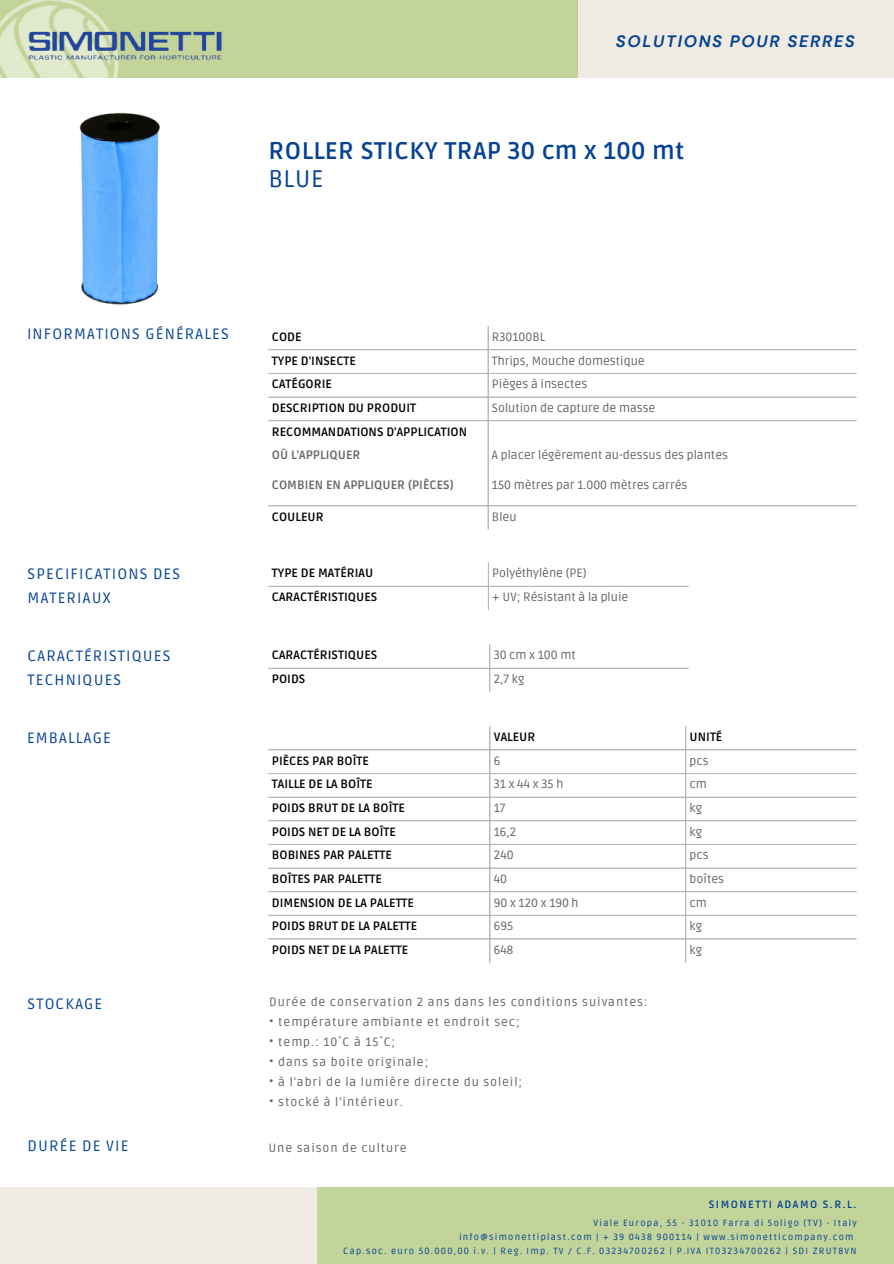
<style>
.page{position:relative;width:894px;height:1264px;background:#fff}
.page>*{position:absolute;margin:0;border:0;box-sizing:border-box;transform-origin:0 0}
.t1{font:700 24px/28.2px "Ruda";letter-spacing:.02em;color:#044293}
.t2{font:italic 700 16.5px "DM Sans";letter-spacing:.1em;color:#044293}
.t3{font:15px/24.8px "Ruda";letter-spacing:.075em;color:#044293}
.t4{font:700 12px "Ruda";color:#000}
.t5{font:12px "Ruda";color:#646361}
.t6{font:12px "Ruda";letter-spacing:.075em;color:#646361}
.t7{font:700 12px "Ruda";color:#646361}
.t8{font:12px "Ruda";letter-spacing:.225em;color:#646361}
.t9{font:700 10.5px "Ruda";letter-spacing:.14em;color:#044293}
.t10{font:9px "Ruda";letter-spacing:.14em;color:#044293}
.s1{font-weight:400}
</style>
<div class="page">
<hr style="left:487px;top:326px;width:1px;height:203px;background:#b7b7b4">
<hr style="left:268px;top:349px;width:588px;height:1px;background:#b7b7b4">
<hr style="left:268px;top:373px;width:588px;height:1px;background:#b7b7b4">
<hr style="left:268px;top:396px;width:588px;height:1px;background:#b7b7b4">
<hr style="left:268px;top:420px;width:588px;height:1px;background:#b7b7b4">
<hr style="left:268px;top:505px;width:588px;height:1px;background:#b7b7b4">
<hr style="left:487px;top:562px;width:2px;height:48px;background:#b7b7b4">
<hr style="left:268px;top:585px;width:420px;height:1px;background:#b7b7b4">
<hr style="left:489px;top:644px;width:1px;height:48px;background:#b7b7b4">
<hr style="left:268px;top:667px;width:420px;height:1px;background:#b7b7b4">
<hr style="left:489px;top:726px;width:1px;height:236px;background:#b7b7b4">
<hr style="left:685px;top:726px;width:1px;height:236px;background:#b7b7b4">
<hr style="left:268px;top:749px;width:588px;height:1px;background:#b7b7b4">
<hr style="left:268px;top:773px;width:588px;height:1px;background:#b7b7b4">
<hr style="left:268px;top:796px;width:588px;height:1px;background:#b7b7b4">
<hr style="left:268px;top:820px;width:588px;height:1px;background:#b7b7b4">
<hr style="left:268px;top:844px;width:588px;height:1px;background:#b7b7b4">
<hr style="left:268px;top:867px;width:588px;height:1px;background:#b7b7b4">
<hr style="left:268px;top:891px;width:588px;height:1px;background:#b7b7b4">
<hr style="left:268px;top:914px;width:588px;height:1px;background:#b7b7b4">
<hr style="left:268px;top:938px;width:588px;height:1px;background:#b7b7b4">
<div style="left:316px;top:1187px;width:577px;height:76px;background:#c3d49a"></div>
<div style="left:0;top:1187px;width:316px;height:76px;background:#efebe2"></div>
<div style="left:577px;top:0;width:316px;height:77px;background:#efebe2"></div>
<div style="left:0;top:0;width:577px;height:77px;background:#c3d49a"></div>
<img style="left:0;top:0;width:120px;height:78px">
<img style="left:28px;top:26px;width:194px;height:40px">
<img style="left:79px;top:112px;width:81px;height:193px">
<p class="t2" style="left:615px;top:31px;width:240px">SOLUTIONS POUR SERRES</p>
<p class="t1" style="left:268px;top:137px;width:417px">ROLLER STICKY TRAP 30 cm x 100 mt<br><span class="s1">BLUE</span></p>
<p class="t3" style="left:27px;top:322px;width:203px">INFORMATIONS GÉNÉRALES</p>
<p class="t4" style="left:272px;top:329px;width:31px">CODE</p>
<p class="t5" style="left:492px;top:329px;width:55px">R30100BL</p>
<h2 class="t4" style="left:272px;top:353px;width:86px">TYPE D'INSECTE</h2>
<p class="t5" style="left:492px;top:353px;width:154px">Thrips, Mouche domestique</p>
<h1 class="t4" style="left:272px;top:377px;width:62px">CATÉGORIE</h1>
<h3 class="t5" style="left:492px;top:377px;width:97px">Pièges à insectes</h3>
<p class="t4" style="left:272px;top:401px;width:146px">DESCRIPTION DU PRODUIT</p>
<p class="t5" style="left:492px;top:401px;width:165px">Solution de capture de masse</p>
<p class="t4" style="left:272px;top:424px;width:197px">RECOMMANDATIONS D'APPLICATION</p>
<p class="t7" style="left:272px;top:447px;width:90px">OÙ L'APPLIQUER</p>
<p class="t5" style="left:492px;top:447px;width:237px">A placer légèrement au-dessus des plantes</p>
<p class="t7" style="left:272px;top:478px;width:183px">COMBIEN EN APPLIQUER (PIÈCES)</p>
<p class="t5" style="left:492px;top:478px;width:197px">150 mètres par 1.000 mètres carrés</p>
<p class="t4" style="left:272px;top:509px;width:53px">COULEUR</p>
<p class="t5" style="left:492px;top:509px;width:26px">Bleu</p>
<h3 class="t3" style="left:28px;top:561px;width:154px">SPECIFICATIONS DES<br>MATERIAUX</h3>
<p class="t4" style="left:272px;top:566px;width:103px">TYPE DE MATÉRIAU</p>
<p class="t5" style="left:492px;top:566px;width:96px">Polyéthylène (PE)</p>
<p class="t4" style="left:272px;top:590px;width:107px">CARACTÉRISTIQUES</p>
<p class="t5" style="left:492px;top:590px;width:137px">+ UV; Résistant à la pluie</p>
<h3 class="t3" style="left:28px;top:643px;width:144px">CARACTÉRISTIQUES<br>TECHNIQUES</h3>
<p class="t4" style="left:272px;top:648px;width:107px">CARACTÉRISTIQUES</p>
<p class="t5" style="left:493px;top:648px;width:83px">30 cm x 100 mt</p>
<h3 class="t4" style="left:272px;top:672px;width:35px">POIDS</h3>
<h3 class="t5" style="left:493px;top:672px;width:32px">2,7 kg</h3>
<h4 class="t3" style="left:27px;top:726px;width:85px">EMBALLAGE</h4>
<h3 class="t4" style="left:493px;top:729px;width:43px">VALEUR</h3>
<p class="t4" style="left:689px;top:729px;width:34px">UNITÉ</p>
<p class="t4" style="left:272px;top:753px;width:98px">PIÈCES PAR BOÎTE</p>
<p class="t5" style="left:493px;top:753px;width:8px">6</p>
<p class="t5" style="left:689px;top:753px;width:21px">pcs</p>
<p class="t4" style="left:272px;top:777px;width:102px">TAILLE DE LA BOÎTE</p>
<p class="t8" style="left:493px;top:777px;width:71px">31x44x35h</p>
<p class="t5" style="left:689px;top:777px;width:19px">cm</p>
<p class="t4" style="left:272px;top:801px;width:134px">POIDS BRUT DE LA BOÎTE</p>
<p class="t5" style="left:493px;top:801px;width:13px">17</p>
<p class="t5" style="left:689px;top:801px;width:14px">kg</p>
<p class="t4" style="left:272px;top:824px;width:125px">POIDS NET DE LA BOÎTE</p>
<p class="t5" style="left:493px;top:824px;width:24px">16,2</p>
<p class="t5" style="left:689px;top:824px;width:14px">kg</p>
<p class="t4" style="left:272px;top:848px;width:122px">BOBINES PAR PALETTE</p>
<p class="t5" style="left:493px;top:848px;width:21px">240</p>
<p class="t5" style="left:689px;top:848px;width:21px">pcs</p>
<p class="t4" style="left:272px;top:871px;width:112px">BOÎTES PAR PALETTE</p>
<p class="t5" style="left:493px;top:871px;width:15px">40</p>
<p class="t5" style="left:689px;top:871px;width:36px">boîtes</p>
<p class="t4" style="left:272px;top:895px;width:144px">DIMENSION DE LA PALETTE</p>
<p class="t5" style="left:493px;top:895px;width:86px">90 x 120 x 190 h</p>
<p class="t5" style="left:689px;top:895px;width:19px">cm</p>
<p class="t4" style="left:272px;top:919px;width:147px">POIDS BRUT DE LA PALETTE</p>
<p class="t5" style="left:493px;top:919px;width:21px">695</p>
<p class="t5" style="left:689px;top:919px;width:14px">kg</p>
<p class="t4" style="left:272px;top:942px;width:138px">POIDS NET DE LA PALETTE</p>
<p class="t5" style="left:493px;top:942px;width:21px">648</p>
<p class="t5" style="left:689px;top:942px;width:14px">kg</p>
<h4 class="t3" style="left:28px;top:991px;width:76px">STOCKAGE</h4>
<h5 class="t3" style="left:28px;top:1134px;width:102px">DURÉE DE VIE</h5>
<p class="t6" style="left:269px;top:994px;width:380px">Durée de conservation 2 ans dans les conditions suivantes:</p>
<p class="t6" style="left:269px;top:1014px;width:252px">• température ambiante et endroit sec;</p>
<p class="t5" style="left:269px;top:1034px;width:127px">• temp.: 10˚C à 15˚C;</p>
<p class="t6" style="left:269px;top:1054px;width:160px">• dans sa boite originale;</p>
<p class="t6" style="left:269px;top:1074px;width:254px">• à l'abri de la lumière directe du soleil;</p>
<p class="t6" style="left:269px;top:1094px;width:135px">• stocké à l'intérieur.</p>
<p class="t6" style="left:268px;top:1140px;width:140px">Une saison de culture</p>
<p class="t9" style="left:708px;top:1198px;width:149px">SIMONETTI ADAMO S.R.L.</p>
<p class="t10" style="left:593px;top:1217px;width:264px">Viale Europa, 55 - 31010 Farra di Soligo (TV) - Italy</p>
<p class="t10" style="left:459px;top:1231px;width:396px">info@simonettiplast.com | + 39 0438 900114 | www.simonetticompany.com</p>
<p class="t10" style="left:343px;top:1245px;width:514px">Cap.soc. euro 50.000,00 i.v. | Reg. Imp. TV / C.F. 03234700262 | P.IVA IT03234700262 | SDI ZRUT8VN</p>
</div>
